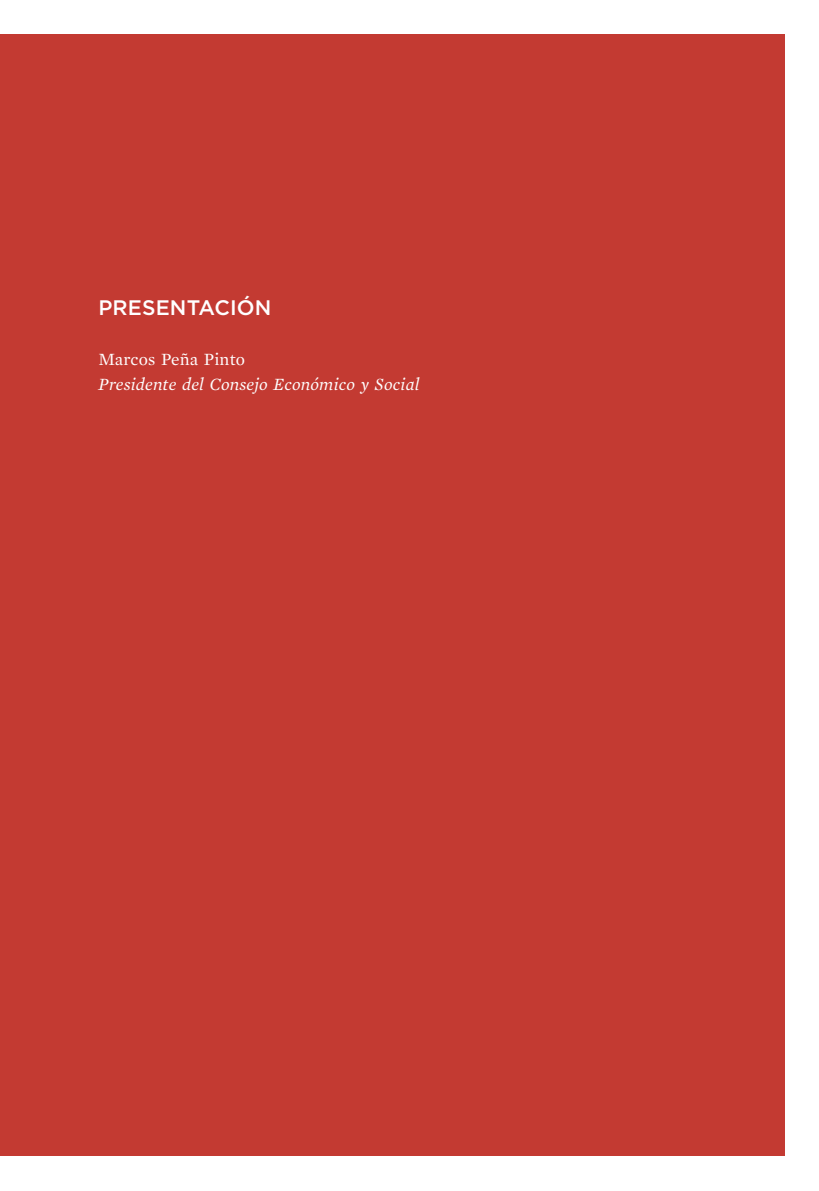
<style>
.page{position:relative;width:819px;height:1191px;background:#fff}
.page>*{position:absolute;margin:0;border:0;box-sizing:border-box;transform-origin:0 0}
.t1{font:500 21px "Gotham";letter-spacing:.005em;color:#fff}
.t2{font:italic 17.5px "Mercury Text G1";letter-spacing:.01em;color:#fff}
.t3{font:17.5px "Mercury Text G1";letter-spacing:.01em;color:#fff}
</style>
<div class="page">
<div style="left:0;top:35px;width:784px;height:1121px;background:#c33a32"></div>
<p class="t1" style="left:98px;top:296px;width:174px">PRESENTACIÓN</p>
<p class="t3" style="left:98px;top:349px;width:148px">Marcos Peña Pinto</p>
<p class="t2" style="left:98px;top:374px;width:323px">Presidente del Consejo Económico y Social</p>
</div>
